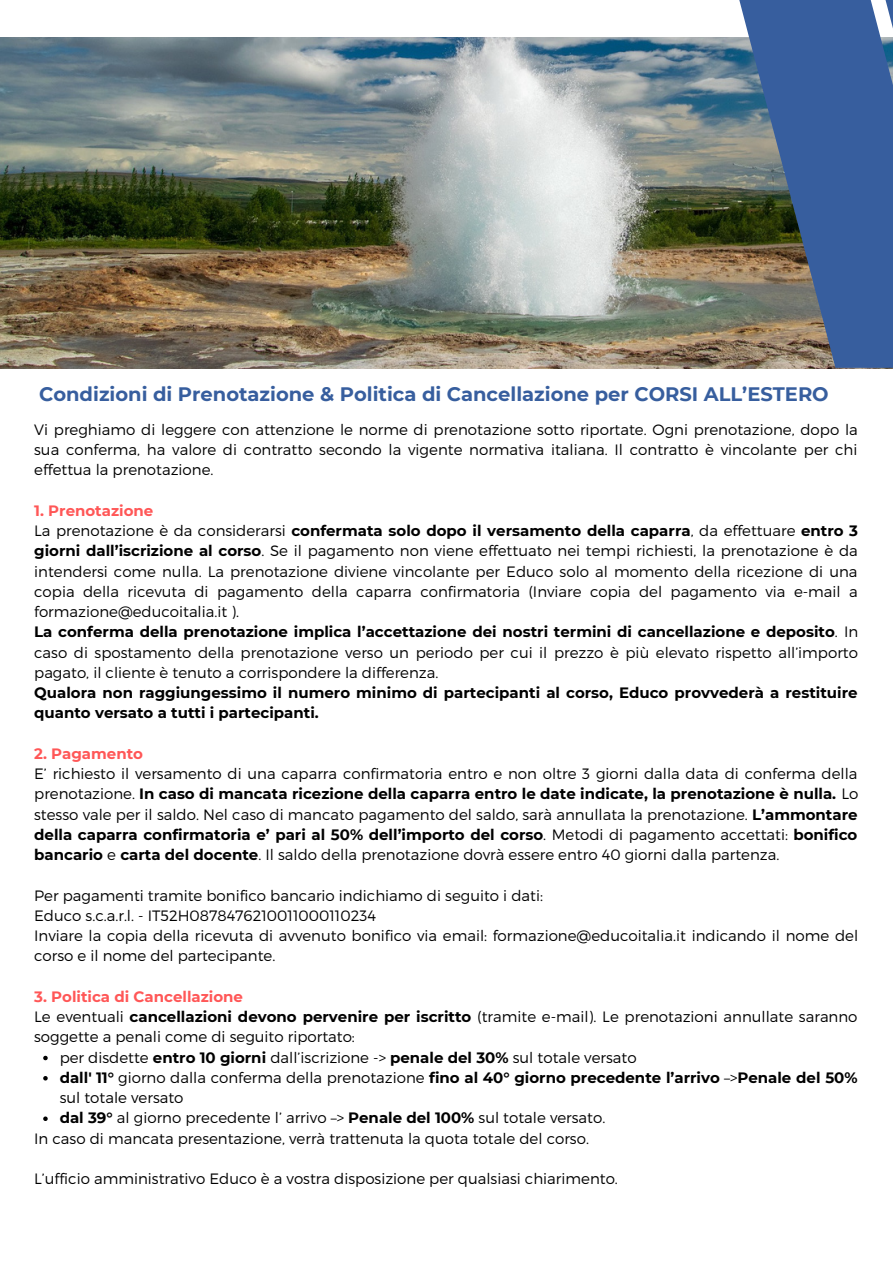
<style>
.page{position:relative;width:893px;height:1264px;background:#fff}
.page>*{position:absolute;margin:0;border:0;box-sizing:border-box;transform-origin:0 0}
.t1{font:700 19.5px "Montserrat";color:#375e9e}
.t2{font:300 15px/20.2px "Montserrat";color:#000}
.t3{font:700 15px/20.2px "Montserrat";color:#000}
.t4{font:700 15px "Montserrat";color:#ff5757}
.s1{font-weight:700;color:#ff5757}
.s2{font-weight:700}
</style>
<div class="page">
<img style="left:0;top:38px;width:628px;height:330px">
<img style="left:628px;top:0;width:264px;height:368px">
<svg style="left:43px;top:1055px;width:5px;height:5px"></svg>
<svg style="left:43px;top:1076px;width:5px;height:4px"></svg>
<svg style="left:43px;top:1116px;width:5px;height:4px"></svg>
<h1 class="t1" style="left:39px;top:382px;width:791px">Condizioni di Prenotazione &amp; Politica di Cancellazione per CORSI ALL’ESTERO</h1>
<p class="t2" style="left:34px;top:419px;width:825px;text-align:justify">Vi preghiamo di leggere con attenzione le norme di prenotazione sotto riportate. Ogni prenotazione, dopo la sua conferma, ha valore di contratto secondo la vigente normativa italiana. Il contratto è vincolante per chi effettua la prenotazione.</p>
<p class="t2" style="left:34px;top:499px;width:825px"><span class="s1">1. Prenotazione<br></span>La prenotazione è da considerarsi <span class="s2">confermata solo dopo il versamento della caparra</span>, da effettuare <span class="s2">entro 3 giorni dall’iscrizione al corso</span>. Se il pagamento non viene effettuato nei tempi richiesti, la prenotazione è da intendersi come nulla. La prenotazione diviene vincolante per Educo solo al momento della ricezione di una copia della ricevuta di pagamento della caparra confirmatoria (Inviare copia del pagamento via e-mail a formazione@educoitalia.it ).<br><span class="s2">La conferma della prenotazione implica l’accettazione dei nostri termini di cancellazione e deposito</span>. In caso di spostamento della prenotazione verso un periodo per cui il prezzo è più elevato rispetto all’importo pagato, il cliente è tenuto a corrispondere la differenza.</p>
<p class="t3" style="left:34px;top:682px;width:824px">Qualora non raggiungessimo il numero minimo di partecipanti al corso, Educo provvederà a restituire quanto versato a tutti i partecipanti.</p>
<p class="t4" style="left:34px;top:744px;width:110px">2. Pagamento</p>
<p class="t2" style="left:34px;top:763px;width:825px;text-align:justify">E’ richiesto il versamento di una caparra confirmatoria entro e non oltre 3 giorni dalla data di conferma della prenotazione. <span class="s2">In caso di mancata ricezione della caparra entro le date indicate, la prenotazione è nulla.</span> Lo stesso vale per il saldo. Nel caso di mancato pagamento del saldo, sarà annullata la prenotazione. <span class="s2">L’ammontare della caparra confirmatoria e’ pari al 50% dell’importo del corso</span>. Metodi di pagamento accettati: <span class="s2">bonifico bancario</span> e <span class="s2">carta del docente</span>. Il saldo della prenotazione dovrà essere entro 40 giorni dalla partenza.</p>
<p class="t2" style="left:34px;top:884px;width:825px">Per pagamenti tramite bonifico bancario indichiamo di seguito i dati:<br>Educo s.c.a.r.l. - IT52H0878476210011000110234<br>Inviare la copia della ricevuta di avvenuto bonifico via email: formazione@educoitalia.it indicando il nome del corso e il nome del partecipante.</p>
<p class="t2" style="left:34px;top:985px;width:824px"><span class="s1">3. Politica di Cancellazione<br></span>Le eventuali <span class="s2">cancellazioni devono pervenire per iscritto</span> (tramite e-mail). Le prenotazioni annullate saranno soggette a penali come di seguito riportato:</p>
<p class="t2" style="left:60px;top:1046px;width:799px">per disdette <span class="s2">entro 10 giorni</span> dall’iscrizione -&gt; <span class="s2">penale del 30%</span> sul totale versato<br><span class="s2">dall' 11°</span> giorno dalla conferma della prenotazione <span class="s2">fino al 40° giorno precedente l’arrivo</span> –&gt;<span class="s2">Penale del 50% </span>sul totale versato<br><span class="s2">dal 39°</span> al giorno precedente l’ arrivo –&gt; <span class="s2">Penale del 100%</span> sul totale versato.</p>
<p class="t2" style="left:34px;top:1127px;width:556px">In caso di mancata presentazione, verrà trattenuta la quota totale del corso.</p>
<p class="t2" style="left:34px;top:1167px;width:585px">L’ufficio amministrativo Educo è a vostra disposizione per qualsiasi chiarimento.</p>
</div>
